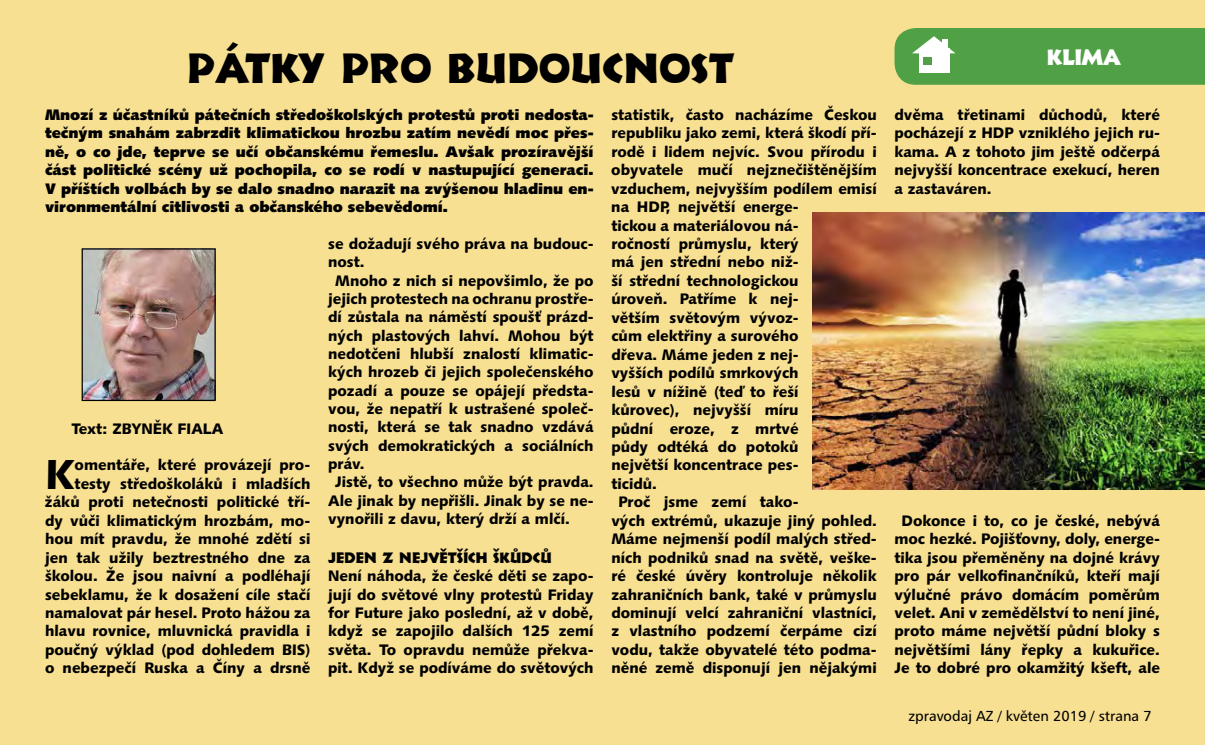
<style>
.page{position:relative;width:1205px;height:745px;background:#fff}
.page>*{position:absolute;margin:0;border:0;box-sizing:border-box;transform-origin:0 0}
.t1{font:42.5px "Informal 011 AT";color:#000}
.t2{font:42px "Humanist 531 AT Black A";color:#000}
.t3{font:22.5px "Informal 011 AT";color:#fff}
.t4{font:15.25px/18.4px "Humanist 531 AT Black A";color:#000;text-align:justify}
.t5{font:15.25px/18.4px "Humanist 531 AT Ultra Black A";color:#000;text-align:justify}
.t6{font:15.25px "Informal 011 AT";color:#000}
.t7{font:14.5px "Humanist 777 AT Roman B";color:#000}
</style>
<div class="page">
<div style="left:0;top:0;width:1205px;height:744px;background:#f8e092"></div>
<svg style="left:894px;top:28px;width:311px;height:57px;background:#5ba550"></svg>
<div style="left:942px;top:39px;width:5px;height:8px;background:#fff"></div>
<div style="left:924px;top:58px;width:8px;height:7px;background:#50a046"></div>
<img style="left:84px;top:250px;width:130px;height:149px">
<div style="left:82px;top:248px;width:134px;height:153px;border:1px solid #000"></div>
<img style="left:813px;top:213px;width:392px;height:276px">
<h1 class="t1" style="left:188px;top:42px;width:548px">PÁTKY PRO BUDOUCNOST</h1>
<p class="t5" style="left:45px;top:105px;width:550px">Mnozí z účastníků pátečních středoškolských protestů proti nedosta&shy;tečným snahám zabrzdit klimatickou hrozbu zatím nevědí moc přes&shy;ně, o co jde, teprve se učí občanskému řemeslu. Avšak prozíravější část politické scény už pochopila, co se rodí v nastupující generaci.<br>V příštích volbách by se dalo snadno narazit na zvýšenou hladinu en&shy;vironmentální citlivosti a občanského sebevědomí.</p>
<p class="t4" style="left:611px;top:105px;width:267px">statistik, často nacházíme Českou</p>
<p class="t4" style="left:611px;top:123px;width:267px">republiku jako zemi, která škodí pří-</p>
<p class="t4" style="left:611px;top:142px;width:267px">rodě i lidem nejvíc. Svou přírodu i</p>
<p class="t4" style="left:611px;top:160px;width:267px">obyvatele mučí nejznečištěnějším</p>
<p class="t4" style="left:611px;top:179px;width:267px">vzduchem, nejvyšším podílem emisí</p>
<p class="t4" style="left:611px;top:197px;width:189px">na HDP, největší energe-</p>
<p class="t4" style="left:611px;top:216px;width:189px">tickou a materiálovou ná-</p>
<p class="t4" style="left:611px;top:234px;width:189px">ročností průmyslu, který</p>
<p class="t4" style="left:611px;top:252px;width:189px">má jen střední nebo niž-</p>
<p class="t4" style="left:611px;top:271px;width:189px">ší střední technologickou</p>
<p class="t4" style="left:611px;top:289px;width:189px">úroveň. Patříme k nej-</p>
<p class="t4" style="left:611px;top:308px;width:189px">větším světovým vývoz-</p>
<p class="t4" style="left:611px;top:326px;width:189px">cům elektřiny a surového</p>
<p class="t4" style="left:611px;top:345px;width:189px">dřeva. Máme jeden z nej-</p>
<p class="t4" style="left:611px;top:363px;width:189px">vyšších podílů smrkových</p>
<p class="t4" style="left:611px;top:381px;width:189px">lesů v nížině (teď to řeší</p>
<p class="t4" style="left:611px;top:400px;width:189px">kůrovec), nejvyšší míru</p>
<p class="t4" style="left:611px;top:418px;width:189px">půdní eroze, z mrtvé</p>
<p class="t4" style="left:611px;top:437px;width:189px">půdy odtéká do potoků</p>
<p class="t4" style="left:611px;top:455px;width:189px">největší koncentrace pes-</p>
<p class="t4" style="left:611px;top:473px;width:47px">ticidů.</p>
<p class="t4" style="left:618px;top:492px;width:182px">Proč jsme zemí tako-</p>
<p class="t4" style="left:611px;top:510px;width:267px">vých extrémů, ukazuje jiný pohled.</p>
<p class="t4" style="left:611px;top:529px;width:267px">Máme nejmenší podíl malých střed-</p>
<p class="t4" style="left:611px;top:547px;width:267px">ních podniků snad na světě, veške-</p>
<p class="t4" style="left:611px;top:566px;width:267px">ré české úvěry kontroluje několik</p>
<p class="t4" style="left:611px;top:584px;width:267px">zahraničních bank, také v průmyslu</p>
<p class="t4" style="left:611px;top:602px;width:267px">dominují velcí zahraniční vlastníci,</p>
<p class="t4" style="left:611px;top:621px;width:267px">z vlastního podzemí čerpáme cizí</p>
<p class="t4" style="left:611px;top:639px;width:267px">vodu, takže obyvatelé této podma-</p>
<p class="t4" style="left:611px;top:658px;width:267px">něné země disponují jen nějakými</p>
<p class="t4" style="left:328px;top:234px;width:267px">se dožadují svého práva na budouc-</p>
<p class="t4" style="left:328px;top:252px;width:38px">nost.</p>
<p class="t4" style="left:335px;top:271px;width:260px">Mnoho z nich si nepovšimlo, že po</p>
<p class="t4" style="left:328px;top:289px;width:267px">jejich protestech na ochranu prostře-</p>
<p class="t4" style="left:328px;top:307px;width:267px">dí zůstala na náměstí spoušť prázd-</p>
<p class="t4" style="left:328px;top:326px;width:267px">ných plastových lahví. Mohou být</p>
<p class="t4" style="left:328px;top:344px;width:267px">nedotčeni hlubší znalostí klimatic-</p>
<p class="t4" style="left:328px;top:362px;width:267px">kých hrozeb či jejich společenského</p>
<p class="t4" style="left:328px;top:380px;width:267px">pozadí a pouze se opájejí předsta-</p>
<p class="t4" style="left:328px;top:399px;width:267px">vou, že nepatří k ustrašené společ-</p>
<p class="t4" style="left:328px;top:417px;width:267px">nosti, která se tak snadno vzdává</p>
<p class="t4" style="left:328px;top:435px;width:267px">svých demokratických a sociálních</p>
<p class="t4" style="left:328px;top:454px;width:38px">práv.</p>
<p class="t4" style="left:335px;top:472px;width:260px">Jistě, to všechno může být pravda.</p>
<p class="t4" style="left:328px;top:490px;width:267px">Ale jinak by nepřišli. Jinak by se ne-</p>
<p class="t4" style="left:328px;top:509px;width:243px">vynořili z davu, který drží a mlčí.</p>
<p class="t6" style="left:328px;top:547px;width:225px">JEDEN Z NEJVĚTŠÍCH ŠKŮDCŮ</p>
<p class="t4" style="left:328px;top:566px;width:267px">Není náhoda, že české děti se zapo&shy;jují do světové vlny protestů Friday for Future jako poslední, až v době, když se zapojilo dalších 125 zemí světa. To opravdu nemůže překva&shy;pit. Když se podíváme do světových</p>
<p class="t4" style="left:72px;top:418px;width:153px">Text: ZBYNĚK FIALA</p>
<p class="t4" style="left:45px;top:455px;width:267px;text-align:right">omentáře, které provázejí pro&shy;testy středoškoláků i mladších žáků proti netečnosti politické tří&shy;dy vůči klimatickým hrozbám, mo&shy;hou mít pravdu, že mnohé zdětí si jen tak užily beztrestného dne za školou. Že jsou naivní a podléhají sebeklamu, že k dosažení cíle stačí namalovat pár hesel. Proto hážou za hlavu rovnice, mluvnická pravidla i poučný výklad (pod dohledem BIS) o nebezpečí Ruska a Číny a drsně</p>
<h2 class="t2" style="left:45px;top:447px;width:31px">K</h2>
<h3 class="t3" style="left:1047px;top:43px;width:75px">KLIMA</h3>
<p class="t4" style="left:894px;top:105px;width:267px">dvěma třetinami důchodů, které pocházejí z HDP vzniklého jejich ru&shy;kama. A z tohoto jim ještě odčerpá nejvyšší koncentrace exekucí, heren a zastaváren.</p>
<p class="t4" style="left:894px;top:510px;width:267px;text-align:center">Dokonce i to, co je české, nebývá moc hezké. Pojišťovny, doly, energe&shy;tika jsou přeměněny na dojné krávy pro pár velkofinančníků, kteří mají výlučné právo domácím poměrům velet. Ani v zemědělství to není jiné, proto máme největší půdní bloky s největšími lány řepky a kukuřice.<br>Je to dobré pro okamžitý kšeft, ale</p>
<p class="t7" style="left:908px;top:706px;width:245px">zpravodaj AZ / květen 2019 / strana 7</p>
</div>
